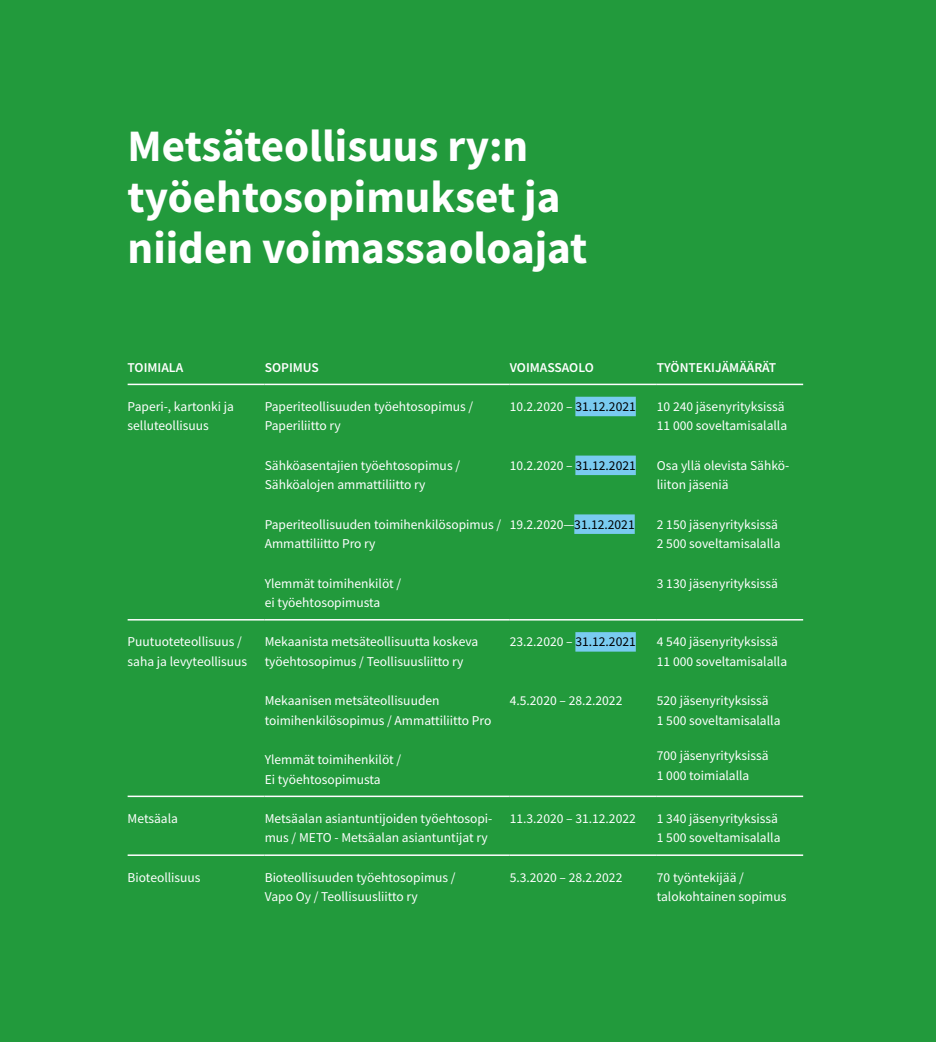
<style>
.page{position:relative;width:936px;height:1042px;background:#fff}
.page>*{position:absolute;margin:0;border:0;box-sizing:border-box;transform-origin:0 0}
.otsikko_1{font:700 45px/51px "Source Sans Pro";color:#fff}
._01_leipis_-_taulukk{font:13.5px/19.5px "Source Sans Pro";color:#fff}
.otsikko_4{font:600 13.5px "Source Sans Pro";color:#fff}
.s1{color:#000}
</style>
<div class="page">
<div style="left:0;top:0;width:935px;height:1042px;background:#229a3c"></div>
<hr style="left:128px;top:384px;width:137px;height:1px;background:#fff">
<hr style="left:265px;top:384px;width:244px;height:1px;background:#fff">
<hr style="left:509px;top:384px;width:147px;height:1px;background:#fff">
<hr style="left:656px;top:384px;width:147px;height:1px;background:#fff">
<hr style="left:128px;top:619px;width:137px;height:1px;background:#fff">
<hr style="left:265px;top:619px;width:244px;height:1px;background:#fff">
<hr style="left:509px;top:619px;width:147px;height:1px;background:#fff">
<hr style="left:656px;top:619px;width:147px;height:1px;background:#fff">
<hr style="left:128px;top:795px;width:137px;height:2px;background:#fff">
<hr style="left:265px;top:795px;width:244px;height:2px;background:#fff">
<hr style="left:509px;top:795px;width:147px;height:2px;background:#fff">
<hr style="left:656px;top:795px;width:147px;height:2px;background:#fff">
<hr style="left:128px;top:854px;width:137px;height:2px;background:#fff">
<hr style="left:265px;top:854px;width:244px;height:2px;background:#fff">
<hr style="left:509px;top:854px;width:147px;height:2px;background:#fff">
<hr style="left:656px;top:854px;width:147px;height:2px;background:#fff">
<div style="left:575px;top:397px;width:60px;height:19px;background:#79cbf0"></div>
<div style="left:575px;top:455px;width:60px;height:20px;background:#79cbf0"></div>
<div style="left:574px;top:514px;width:60px;height:20px;background:#79cbf0"></div>
<div style="left:575px;top:632px;width:60px;height:19px;background:#79cbf0"></div>
<p class="otsikko_1" style="left:128px;top:120px;width:461px">Metsäteollisuus ry:n työehtosopimukset ja niiden voimassaoloajat</p>
<p class="otsikko_4" style="left:128px;top:358px;width:57px">TOIMIALA</p>
<p class="otsikko_4" style="left:265px;top:358px;width:56px">SOPIMUS</p>
<p class="otsikko_4" style="left:509px;top:358px;width:86px">VOIMASSAOLO</p>
<p class="otsikko_4" style="left:656px;top:358px;width:121px">TYÖNTEKIJÄMÄÄRÄT</p>
<p class="_01_leipis_-_taulukk" style="left:128px;top:397px;width:108px">Paperi-, kartonki ja selluteollisuus</p>
<p class="_01_leipis_-_taulukk" style="left:265px;top:397px;width:210px">Paperiteollisuuden työehtosopimus /<br>Paperiliitto ry</p>
<p class="_01_leipis_-_taulukk" style="left:509px;top:397px;width:127px">10.2.2020 – <span class="s1">31.12.2021</span></p>
<p class="_01_leipis_-_taulukk" style="left:656px;top:397px;width:129px">10 240 jäsenyrityksissä</p>
<p class="_01_leipis_-_taulukk" style="left:656px;top:416px;width:132px">11 000 soveltamisalalla</p>
<p class="_01_leipis_-_taulukk" style="left:265px;top:455px;width:197px">Sähköasentajien työehtosopimus /<br>Sähköalojen ammattiliitto ry</p>
<p class="_01_leipis_-_taulukk" style="left:509px;top:455px;width:127px">10.2.2020 – <span class="s1">31.12.2021</span></p>
<p class="_01_leipis_-_taulukk" style="left:656px;top:455px;width:134px">Osa yllä olevista Sähkö&shy;liiton jäseniä</p>
<p class="_01_leipis_-_taulukk" style="left:265px;top:514px;width:238px">Paperiteollisuuden toimihenkilösopimus /<br>Ammattiliitto Pro ry</p>
<p class="_01_leipis_-_taulukk" style="left:509px;top:514px;width:126px">19.2.2020—<span class="s1">31.12.2021</span></p>
<p class="_01_leipis_-_taulukk" style="left:656px;top:514px;width:123px">2 150 jäsenyrityksissä</p>
<p class="_01_leipis_-_taulukk" style="left:656px;top:534px;width:125px">2 500 soveltamisalalla</p>
<p class="_01_leipis_-_taulukk" style="left:265px;top:573px;width:138px">Ylemmät toimihenkilöt / ei työehtosopimusta</p>
<p class="_01_leipis_-_taulukk" style="left:656px;top:573px;width:123px">3 130 jäsenyrityksissä</p>
<p class="_01_leipis_-_taulukk" style="left:128px;top:632px;width:121px">Puutuoteteollisuus / saha ja levyteollisuus</p>
<p class="_01_leipis_-_taulukk" style="left:265px;top:632px;width:215px">Mekaanista metsäteollisuutta koskeva työehtosopimus / Teollisuusliitto ry</p>
<p class="_01_leipis_-_taulukk" style="left:509px;top:632px;width:127px">23.2.2020 – <span class="s1">31.12.2021</span></p>
<p class="_01_leipis_-_taulukk" style="left:656px;top:632px;width:123px">4 540 jäsenyrityksissä</p>
<p class="_01_leipis_-_taulukk" style="left:656px;top:651px;width:132px">11 000 soveltamisalalla</p>
<p class="_01_leipis_-_taulukk" style="left:265px;top:691px;width:228px">Mekaanisen metsäteollisuuden toimihenkilösopimus / Ammattiliitto Pro</p>
<p class="_01_leipis_-_taulukk" style="left:509px;top:691px;width:114px">4.5.2020 – 28.2.2022</p>
<p class="_01_leipis_-_taulukk" style="left:656px;top:691px;width:113px">520 jäsenyrityksissä</p>
<p class="_01_leipis_-_taulukk" style="left:656px;top:710px;width:125px">1 500 soveltamisalalla</p>
<p class="_01_leipis_-_taulukk" style="left:265px;top:750px;width:138px">Ylemmät toimihenkilöt /<br>Ei työehtosopimusta</p>
<p class="_01_leipis_-_taulukk" style="left:656px;top:746px;width:113px">700 jäsenyrityksissä</p>
<p class="_01_leipis_-_taulukk" style="left:656px;top:765px;width:94px">1 000 toimialalla</p>
<p class="_01_leipis_-_taulukk" style="left:128px;top:808px;width:52px">Metsäala</p>
<p class="_01_leipis_-_taulukk" style="left:265px;top:808px;width:229px">Metsäalan asiantuntijoiden työehtosopi&shy;mus / METO - Metsäalan asiantuntijat ry</p>
<p class="_01_leipis_-_taulukk" style="left:509px;top:808px;width:127px">11.3.2020 – 31.12.2022</p>
<p class="_01_leipis_-_taulukk" style="left:656px;top:808px;width:123px">1 340 jäsenyrityksissä</p>
<p class="_01_leipis_-_taulukk" style="left:656px;top:828px;width:125px">1 500 soveltamisalalla</p>
<p class="_01_leipis_-_taulukk" style="left:128px;top:867px;width:74px">Bioteollisuus</p>
<p class="_01_leipis_-_taulukk" style="left:265px;top:867px;width:192px">Bioteollisuuden työehtosopimus /<br>Vapo Oy / Teollisuusliitto ry</p>
<p class="_01_leipis_-_taulukk" style="left:509px;top:867px;width:114px">5.3.2020 – 28.2.2022</p>
<p class="_01_leipis_-_taulukk" style="left:656px;top:867px;width:131px">70 työntekijää / talokohtainen sopimus</p>
</div>
